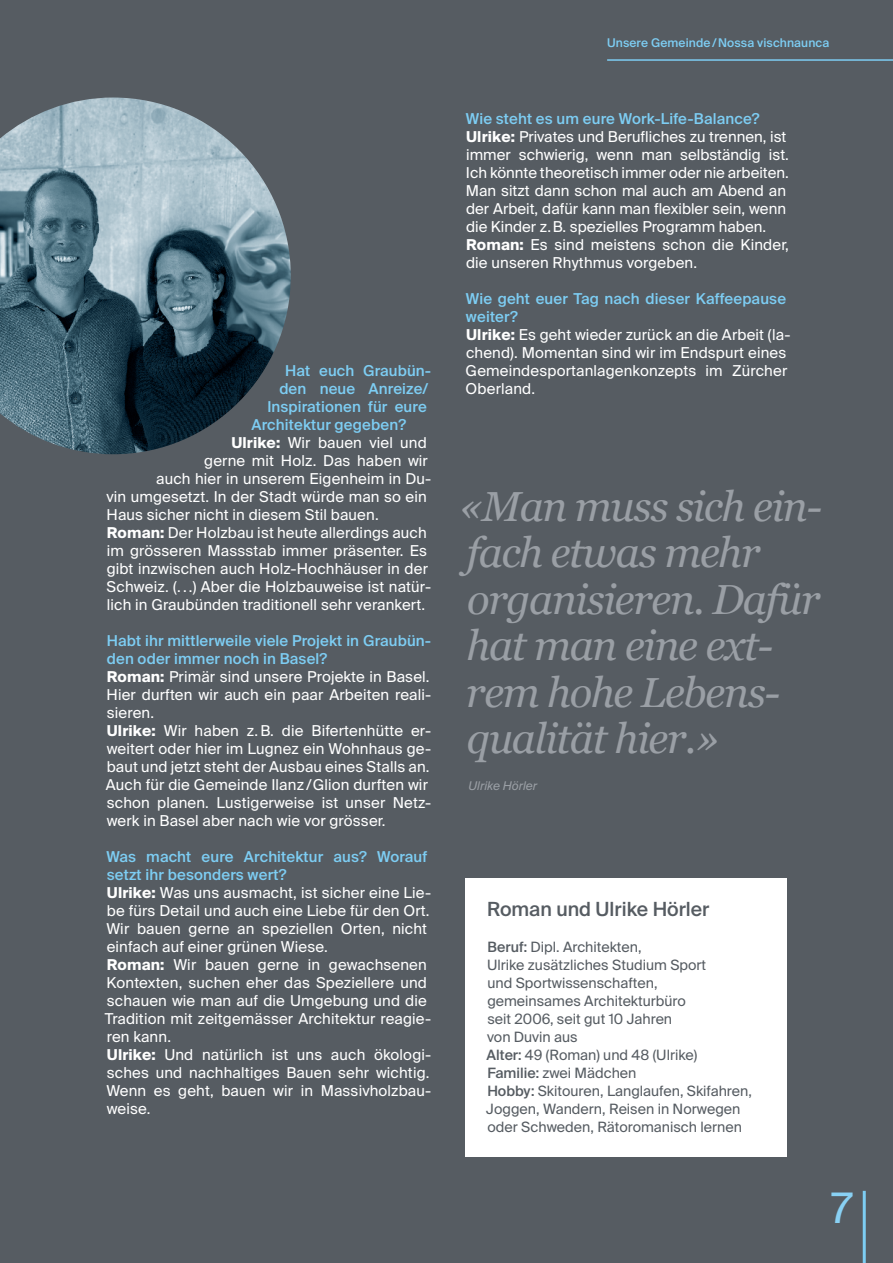
<style>
.page{position:relative;width:893px;height:1263px;background:#565c62}
.page>*{position:absolute;margin:0;border:0;box-sizing:border-box;transform-origin:0 0}
.t1{font:italic 42px/46.5px "Georgia";letter-spacing:-.03em;color:#9a9fa5}
.t2{font:42px "Suisse Intl";color:#89d1f4}
.t3{font:500 19.5px "Suisse Intl";color:#565c62}
.t4{font:15px/18px "Suisse Intl";letter-spacing:.01em;color:#fff}
.t5{font:500 15px "Suisse Intl";letter-spacing:.01em;color:#7dcdf3}
.t6{font:14.25px/18px "Suisse Intl";color:#565c62}
.t7{font:500 12px "Suisse Intl";letter-spacing:.01em;color:#7dcdf3}
.t8{font:italic 12px "Suisse Intl";color:#9a9fa5}
.s1{font-weight:700}
.s2{font-weight:500;color:#7dcdf3}
.s3{font-weight:500}
</style>
<div class="page">
<img style="left:0;top:98px;width:291px;height:356px">
<hr style="left:607px;top:59px;width:286px;height:2px;background:#7dcdf3">
<hr style="left:863px;top:1191px;width:3px;height:72px;background:#7dcdf3">
<div style="left:466px;top:878px;width:321px;height:279px;background:#fff"></div>
<p class="t5" style="left:285px;top:362px;width:148px">Hat euch Graubün-</p>
<p class="t5" style="left:279px;top:380px;width:150px">den neue Anreize/</p>
<p class="t5" style="left:267px;top:398px;width:161px">Inspirationen für eure</p>
<p class="t5" style="left:251px;top:416px;width:156px">Architektur gegeben?</p>
<p class="t4" style="left:231px;top:434px;width:197px"><span class="s1">Ulrike:</span> Wir bauen viel und</p>
<p class="t4" style="left:204px;top:452px;width:225px">gerne mit Holz. Das haben wir</p>
<p class="t4" style="left:156px;top:470px;width:276px">auch hier in unserem Eigenheim in Du-</p>
<p class="t4" style="left:106px;top:488px;width:322px">vin umgesetzt. In der Stadt würde man so ein</p>
<p class="t4" style="left:106px;top:506px;width:274px">Haus sicher nicht in diesem Stil bauen.</p>
<p class="t4" style="left:107px;top:524px;width:321px"><span class="s1">Roman:</span> Der Holzbau ist heute allerdings auch</p>
<p class="t4" style="left:107px;top:542px;width:322px">im grösseren Massstab immer präsenter. Es</p>
<p class="t4" style="left:107px;top:560px;width:323px">gibt inzwischen auch Holz-Hochhäuser in der</p>
<p class="t4" style="left:107px;top:578px;width:326px">Schweiz. (. . .) Aber die Holzbauweise ist natür-</p>
<p class="t4" style="left:107px;top:596px;width:320px">lich in Graubünden traditionell sehr verankert.</p>
<p class="t4" style="left:106px;top:632px;width:327px"><span class="s2">Habt ihr mittlerweile viele Projekt in Graubün&shy;den oder immer noch in Basel?<br></span><span class="s1">Roman:</span> Primär sind unsere Projekte in Basel.<br>Hier durften wir auch ein paar Arbeiten reali&shy;sieren.<br><span class="s1">Ulrike:</span> Wir haben z.B. die Bifertenhütte er&shy;weitert oder hier im Lugnez ein Wohnhaus ge&shy;baut und jetzt steht der Ausbau eines Stalls an.<br>Auch für die Gemeinde Ilanz /Glion durften wir schon planen. Lustigerweise ist unser Netz&shy;werk in Basel aber nach wie vor grösser.</p>
<p class="t4" style="left:105px;top:848px;width:328px"><span class="s2">Was macht eure Architektur aus? Worauf setzt ihr besonders wert?<br></span><span class="s1">Ulrike:</span> Was uns ausmacht, ist sicher eine Lie&shy;be fürs Detail und auch eine Liebe für den Ort.<br>Wir bauen gerne an speziellen Orten, nicht einfach auf einer grünen Wiese.<br><span class="s1">Roman:</span> Wir bauen gerne in gewachsenen Kontexten, suchen eher das Speziellere und schauen wie man auf die Umgebung und die Tradition mit zeitgemässer Architektur reagie&shy;ren kann.<br><span class="s1">Ulrike:</span> Und natürlich ist uns auch ökologi&shy;sches und nachhaltiges Bauen sehr wichtig.<br>Wenn es geht, bauen wir in Massivholzbau&shy;weise.</p>
<p class="t7" style="left:607px;top:35px;width:224px">Unsere Gemeinde /Nossa vischnaunca</p>
<p class="t4" style="left:466px;top:110px;width:325px"><span class="s2">Wie steht es um eure Work-Life-Balance?<br></span><span class="s1">Ulrike:</span> Privates und Berufliches zu trennen, ist immer schwierig, wenn man selbständig ist.<br>Ich könnte theoretisch immer oder nie arbeiten.<br>Man sitzt dann schon mal auch am Abend an der Arbeit, dafür kann man flexibler sein, wenn die Kinder z.B. spezielles Programm haben.<br><span class="s1">Roman:</span> Es sind meistens schon die Kinder, die unseren Rhythmus vorgeben.</p>
<p class="t4" style="left:466px;top:290px;width:326px"><span class="s2">Wie geht euer Tag nach dieser Kaffeepause weiter?<br></span><span class="s1">Ulrike:</span> Es geht wieder zurück an die Arbeit (la&shy;chend). Momentan sind wir im Endspurt eines<br>Gemeindesportanlagenkonzepts im Zürcher<br>Oberland.</p>
<h1 class="t1" style="left:459px;top:484px;width:365px">«Man muss sich ein&shy;fach etwas mehr organisieren. Dafür hat man eine ext&shy;rem hohe Lebens&shy;qualität hier.»</h1>
<p class="t8" style="left:469px;top:779px;width:70px">Ulrike Hörler</p>
<h2 class="t3" style="left:487px;top:898px;width:224px">Roman und Ulrike Hörler</h2>
<p class="t6" style="left:486px;top:938px;width:267px"><span class="s3">Beruf:</span> Dipl. Architekten,<br>Ulrike zusätzliches Studium Sport<br>und Sportwissenschaften, gemeinsames Architekturbüro<br>seit 2006, seit gut 10 Jahren<br>von Duvin aus<br><span class="s3">Alter:</span> 49 (Roman) und 48 (Ulrike)<br><span class="s3">Familie:</span> zwei Mädchen<br><span class="s3">Hobby:</span> Skitouren, Langlaufen, Skifahren,<br>Joggen, Wandern, Reisen in Norwegen oder Schweden, Rätoromanisch lernen</p>
<h1 class="t2" style="left:831px;top:1184px;width:23px">7</h1>
</div>
